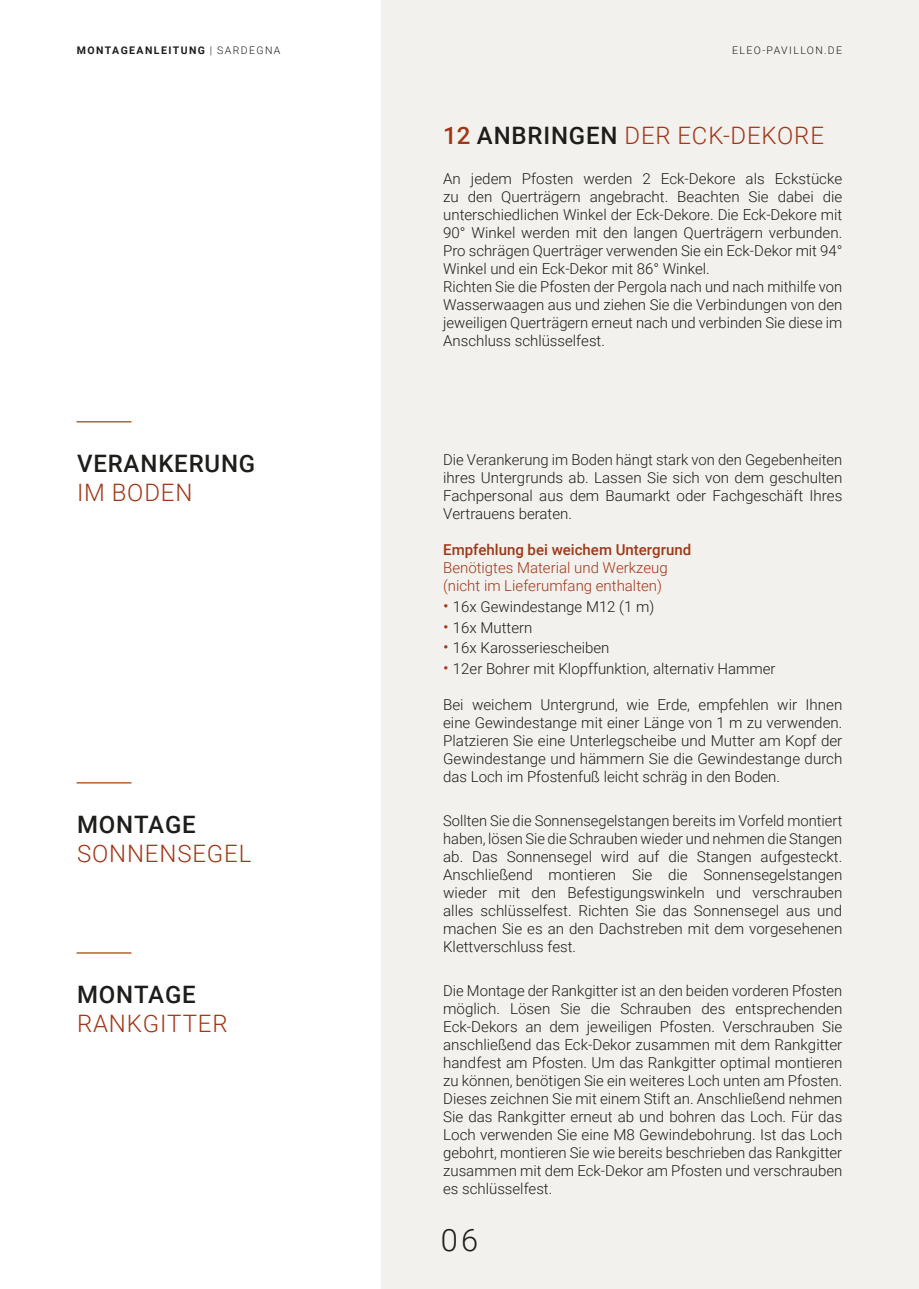
<style>
.page{position:relative;width:919px;height:1289px;background:#fff}
.page>*{position:absolute;margin:0;border:0;box-sizing:border-box;transform-origin:0 0}
.t1{font:300 30.75px "Roboto";color:#1d1d1b}
.t2{font:300 24px/28.8px "Roboto";letter-spacing:.035em;color:#a03717}
.t3{font:500 24px "Roboto";letter-spacing:.035em;color:#1d1d1b}
.Body_Text___V2{font:300 15px/18px "Roboto";color:#1d1d1b;text-align:justify}
.Body_Text___V2-2{font:300 15px "Roboto";color:#a03717}
.Body_Text___V2-3{font:500 15px "Roboto";color:#a03717}
.t4{font:700 10.5px "Roboto";letter-spacing:.135em;color:#1d1d1b}
.t5{font:300 10.5px "Roboto";letter-spacing:.135em;color:#1d1d1b}
.s1{font-weight:300}
.s2{font-weight:500}
.s3{font-weight:500;color:#1d1d1b}
.s4{font-size:17.25px;color:#a03717}
</style>
<div class="page">
<div style="left:381px;top:0;width:537px;height:1288px;background:#f3f1ed"></div>
<hr style="left:77px;top:421px;width:54px;height:1px;background:#b6602f">
<hr style="left:77px;top:782px;width:54px;height:1px;background:#b6602f">
<hr style="left:77px;top:952px;width:54px;height:1px;background:#b6602f">
<p class="t4" style="left:77px;top:43px;width:205px">MONTAGEANLEITUNG <span class="s1">| SARDEGNA</span></p>
<p class="t5" style="left:732px;top:43px;width:111px">ELEO-PAVILLON.DE</p>
<p class="t2" style="left:443px;top:120px;width:382px"><span class="s2">12</span> <span class="s3">ANBRINGEN</span> DER ECK-DEKORE</p>
<p class="Body_Text___V2" style="left:443px;top:169px;width:401px">An jedem Pfosten werden 2 Eck-Dekore als Eckstücke zu den Querträgern angebracht. Beachten Sie dabei die unterschiedlichen Winkel der Eck-Dekore. Die Eck-Dekore mit 90° Winkel werden mit den langen Querträgern verbunden.<br>Pro schrägen Querträger verwenden Sie ein Eck-Dekor mit 94° Winkel und ein Eck-Dekor mit 86° Winkel.</p>
<p class="Body_Text___V2" style="left:443px;top:277px;width:400px">Richten Sie die Pfosten der Pergola nach und nach mithilfe von Wasserwaagen aus und ziehen Sie die Verbindungen von den jeweiligen Querträgern erneut nach und verbinden Sie diese im Anschluss schlüsselfest.</p>
<p class="t3" style="left:77px;top:446px;width:180px">VERANKERUNG</p>
<p class="t2" style="left:77px;top:477px;width:117px">IM BODEN</p>
<p class="Body_Text___V2" style="left:443px;top:450px;width:400px">Die Verankerung im Boden hängt stark von den Gegebenheiten ihres Untergrunds ab. Lassen Sie sich von dem geschulten Fachpersonal aus dem Baumarkt oder Fachgeschäft Ihres Vertrauens beraten.</p>
<p class="Body_Text___V2-3" style="left:443px;top:539px;width:249px">Empfehlung bei weichem Untergrund</p>
<p class="Body_Text___V2-2" style="left:443px;top:557px;width:226px">Benötigtes Material und Werkzeug</p>
<p class="Body_Text___V2-2" style="left:443px;top:575px;width:220px">(nicht im Lieferumfang enthalten)</p>
<p class="Body_Text___V2" style="left:443px;top:597px;width:212px"><span class="s4">•</span> 16x Gewindestange M12 (1 m)</p>
<p class="Body_Text___V2" style="left:443px;top:617px;width:91px"><span class="s4">•</span> 16x Muttern</p>
<p class="Body_Text___V2" style="left:443px;top:638px;width:168px"><span class="s4">•</span> 16x Karosseriescheiben</p>
<p class="Body_Text___V2" style="left:443px;top:659px;width:334px"><span class="s4">•</span> 12er Bohrer mit Klopffunktion, alternativ Hammer</p>
<p class="Body_Text___V2" style="left:443px;top:695px;width:401px">Bei weichem Untergrund, wie Erde, empfehlen wir Ihnen eine Gewindestange mit einer Länge von 1 m zu verwenden.<br>Platzieren Sie eine Unterlegscheibe und Mutter am Kopf der Gewindestange und hämmern Sie die Gewindestange durch das Loch im Pfostenfuß leicht schräg in den Boden.</p>
<p class="t2" style="left:77px;top:809px;width:176px"><span class="s3">MONTAGE<br></span>SONNENSEGEL</p>
<p class="Body_Text___V2" style="left:443px;top:811px;width:401px">Sollten Sie die Sonnensegelstangen bereits im Vorfeld montiert haben, lösen Sie die Schrauben wieder und nehmen die Stangen ab. Das Sonnensegel wird auf die Stangen aufgesteckt.<br>Anschließend montieren Sie die Sonnensegelstangen wieder mit den Befestigungswinkeln und verschrauben alles schlüsselfest. Richten Sie das Sonnensegel aus und machen Sie es an den Dachstreben mit dem vorgesehenen Klettverschluss fest.</p>
<p class="t2" style="left:77px;top:979px;width:152px"><span class="s3">MONTAGE<br></span>RANKGITTER</p>
<p class="Body_Text___V2" style="left:443px;top:981px;width:401px">Die Montage der Rankgitter ist an den beiden vorderen Pfosten möglich. Lösen Sie die Schrauben des entsprechenden Eck-Dekors an dem jeweiligen Pfosten. Verschrauben Sie anschließend das Eck-Dekor zusammen mit dem Rankgitter handfest am Pfosten. Um das Rankgitter optimal montieren zu können, benötigen Sie ein weiteres Loch unten am Pfosten.<br>Dieses zeichnen Sie mit einem Stift an. Anschließend nehmen Sie das Rankgitter erneut ab und bohren das Loch. Für das Loch verwenden Sie eine M8 Gewindebohrung. Ist das Loch gebohrt, montieren Sie wie bereits beschrieben das Rankgitter zusammen mit dem Eck-Dekor am Pfosten und verschrauben es schlüsselfest.</p>
<p class="t1" style="left:441px;top:1217px;width:39px">06</p>
</div>
